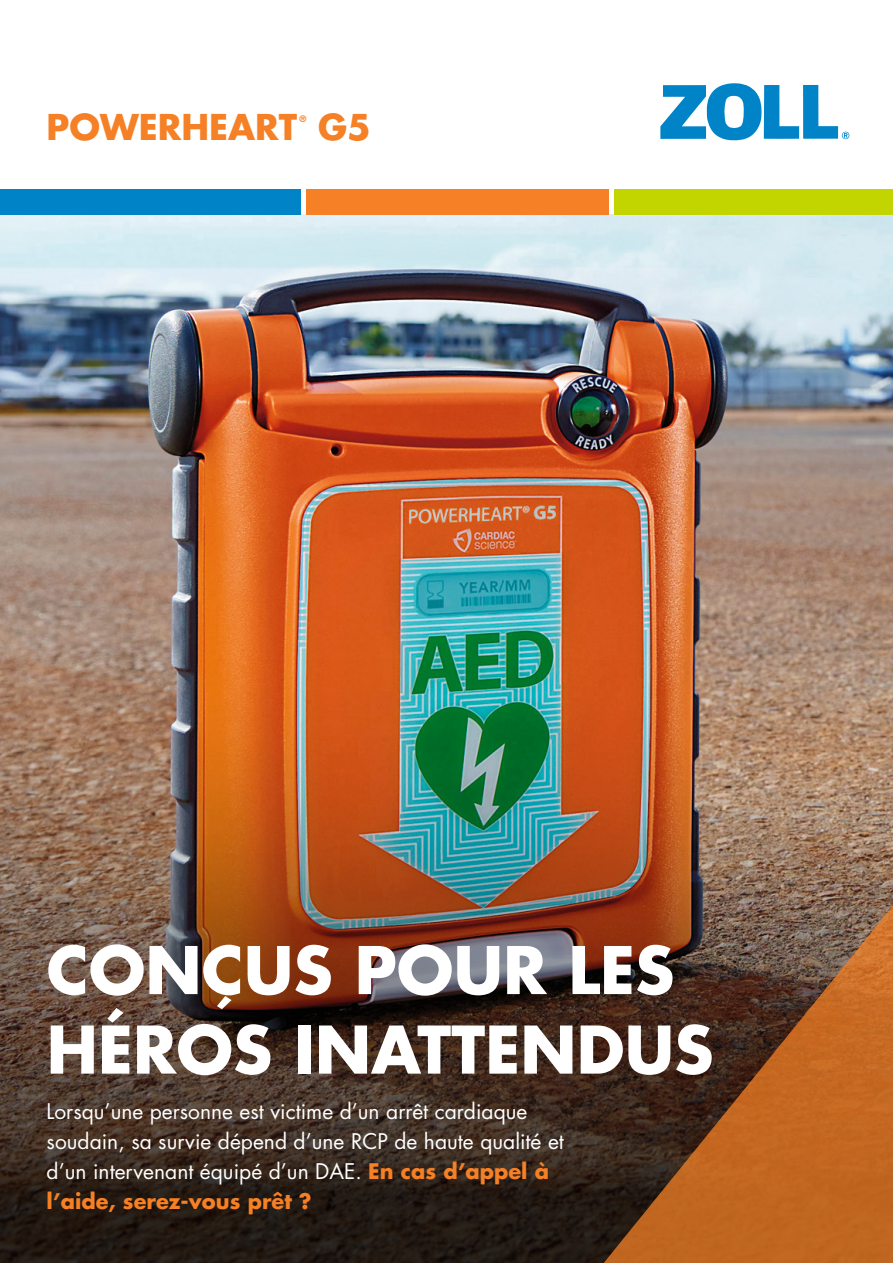
<style>
.page{position:relative;width:893px;height:1263px;background:#fff}
.page>*{position:absolute;margin:0;border:0;box-sizing:border-box;transform-origin:0 0}
.t1{font:700 63.9px/79.5px "Futura Std";color:#fff}
.t2{font:700 34.65px "Futura Std";color:#f58025}
.t3{font:21px/30px "Futura Std";color:#fff}
.t4{font:700 8.7px "Futura Std";color:#f58025}
.s1{font-weight:700;color:#f58025}
</style>
<div class="page">
<img style="left:0;top:214px;width:893px;height:442px">
<img style="left:0;top:656px;width:893px;height:607px">
<img style="left:592px;top:787px;width:301px;height:476px">
<div style="left:0;top:189px;width:301px;height:25px;background:#0084c7"></div>
<div style="left:306px;top:189px;width:303px;height:25px;background:#f58025"></div>
<div style="left:615px;top:189px;width:278px;height:25px;background:#c2d500"></div>
<svg style="left:660px;top:83px;width:189px;height:58px"></svg>
<h2 class="t2" style="left:47px;top:104px;width:252px">POWERHEART</h2>
<p class="t4" style="left:299px;top:112px;width:8px">®</p>
<h2 class="t2" style="left:318px;top:104px;width:54px">G5</h2>
<h1 class="t1" style="left:47px;top:929px;width:668px">CONÇUS POUR LES<br>HÉROS INATTENDUS</h1>
<p class="t3" style="left:47px;top:1096px;width:519px">Lorsqu’une personne est victime d’un arrêt cardiaque soudain, sa survie dépend d’une RCP de haute qualité et d’un intervenant équipé d’un DAE. <span class="s1">En cas d’appel à l’aide, serez-vous prêt ?</span></p>
</div>
